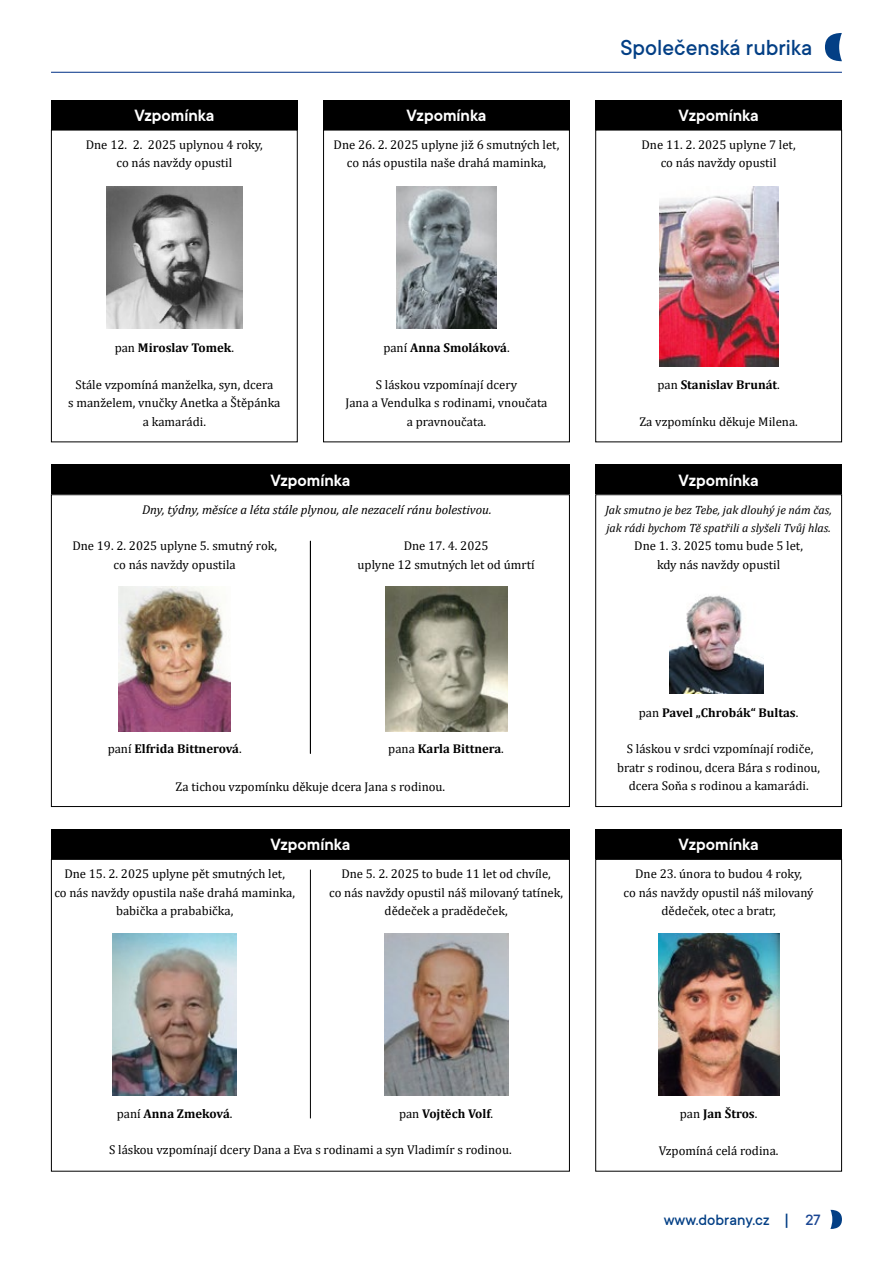
<style>
.page{position:relative;width:893px;height:1263px;background:#fff}
.page>*{position:absolute;margin:0;border:0;box-sizing:border-box;transform-origin:0 0}
.t1{font:500 24px "TT Commons";color:#033f85}
.t2{font:600 18px "TT Commons";color:#fff}
.t3{font:500 16.5px "TT Commons";color:#033f85}
.t4{font:12.75px/18.5px "Cambria";color:#000;text-align:center}
.t5{font:700 12.75px "Cambria";color:#000}
.t6{font:italic 12.75px "Cambria";color:#000}
.t7{font:italic 12px/18.5px "Cambria";color:#000}
.s1{font-weight:400}
.s2{font-size:18px}
.s3{color:#1b4693}
</style>
<div class="page">
<svg style="left:825px;top:33px;width:17px;height:28px"></svg>
<svg style="left:830px;top:1210px;width:12px;height:19px"></svg>
<hr style="left:51px;top:72px;width:791px;height:1px;background:#1b4693">
<div style="left:51px;top:859px;width:519px;height:312px;border:1px solid #000"></div>
<div style="left:51px;top:829px;width:519px;height:30px;background:#000"></div>
<img style="left:112px;top:933px;width:124px;height:162px">
<img style="left:385px;top:933px;width:123px;height:162px">
<hr style="left:310px;top:870px;width:1px;height:248px;background:#000">
<div style="left:51px;top:494px;width:519px;height:313px;border:1px solid #000"></div>
<div style="left:51px;top:465px;width:519px;height:29px;background:#000"></div>
<hr style="left:310px;top:541px;width:1px;height:213px;background:#000">
<img style="left:118px;top:587px;width:113px;height:144px">
<img style="left:386px;top:587px;width:121px;height:144px">
<div style="left:595px;top:130px;width:247px;height:312px;border:1px solid #000"></div>
<div style="left:595px;top:100px;width:247px;height:30px;background:#000"></div>
<img style="left:659px;top:186px;width:119px;height:181px">
<div style="left:51px;top:130px;width:247px;height:312px;border:1px solid #000"></div>
<div style="left:51px;top:100px;width:247px;height:30px;background:#000"></div>
<img style="left:107px;top:186px;width:135px;height:142px">
<div style="left:595px;top:494px;width:247px;height:313px;border:1px solid #000"></div>
<div style="left:595px;top:465px;width:247px;height:29px;background:#000"></div>
<div style="left:595px;top:859px;width:247px;height:312px;border:1px solid #000"></div>
<div style="left:595px;top:829px;width:247px;height:30px;background:#000"></div>
<div style="left:323px;top:130px;width:247px;height:312px;border:1px solid #000"></div>
<div style="left:323px;top:100px;width:247px;height:30px;background:#000"></div>
<img style="left:658px;top:933px;width:121px;height:162px">
<img style="left:396px;top:186px;width:101px;height:142px">
<img style="left:669px;top:595px;width:95px;height:98px">
<h2 class="t2" style="left:134px;top:104px;width:82px">Vzpomínka</h2>
<p class="t4" style="left:86px;top:135px;width:179px">Dne 12. 2. 2025 uplynou 4 roky, co nás navždy opustil</p>
<h2 class="t2" style="left:406px;top:104px;width:82px">Vzpomínka</h2>
<p class="t4" style="left:334px;top:135px;width:227px">Dne 26. 2. 2025 uplyne již 6 smutných let, co nás opustila naše drahá maminka,</p>
<h1 class="t1" style="left:620px;top:32px;width:193px">Společenská rubrika</h1>
<h2 class="t2" style="left:679px;top:104px;width:82px">Vzpomínka</h2>
<p class="t4" style="left:641px;top:135px;width:156px">Dne 11. 2. 2025 uplyne 7 let, co nás navždy opustil</p>
<p class="t5" style="left:115px;top:338px;width:121px"><span class="s1">pan</span> Miroslav Tomek<span class="s1">.</span></p>
<p class="t4" style="left:68px;top:375px;width:214px">Stále vzpomíná manželka, syn, dcera<br>s manželem, vnučky Anetka a Štěpánka a kamarádi.</p>
<p class="t5" style="left:383px;top:338px;width:128px"><span class="s1">paní</span> Anna Smoláková<span class="s1">.</span></p>
<p class="t4" style="left:345px;top:375px;width:204px">S láskou vzpomínají dcery<br>Jana a Vendulka s rodinami, vnoučata a pravnoučata.</p>
<h2 class="t2" style="left:270px;top:468px;width:82px">Vzpomínka</h2>
<p class="t6" style="left:142px;top:501px;width:351px">Dny, týdny, měsíce a léta stále plynou, ale nezacelí ránu bolestivou.</p>
<p class="t4" style="left:72px;top:537px;width:206px">Dne 19. 2. 2025 uplyne 5. smutný rok, co nás navždy opustila</p>
<p class="t4" style="left:358px;top:537px;width:179px">Dne 17. 4. 2025<br>uplyne 12 smutných let od úmrtí</p>
<p class="t5" style="left:657px;top:375px;width:124px"><span class="s1">pan</span> Stanislav Brunát<span class="s1">.</span></p>
<p class="t4" style="left:639px;top:412px;width:160px">Za vzpomínku děkuje Milena.</p>
<h2 class="t2" style="left:679px;top:468px;width:82px">Vzpomínka</h2>
<p class="t7" style="left:605px;top:500px;width:228px">Jak smutno je bez Tebe, jak dlouhý je nám čas, jak rádi bychom Tě spatřili a slyšeli Tvůj hlas.</p>
<p class="t4" style="left:634px;top:537px;width:170px">Dne 1. 3. 2025 tomu bude 5 let, kdy nás navždy opustil</p>
<p class="t5" style="left:108px;top:740px;width:136px"><span class="s1">paní</span> Elfrida Bittnerová<span class="s1">.</span></p>
<p class="t5" style="left:388px;top:740px;width:117px"><span class="s1">pana</span> Karla Bittnera<span class="s1">.</span></p>
<p class="t4" style="left:176px;top:777px;width:271px">Za tichou vzpomínku děkuje dcera Jana s rodinou.</p>
<h2 class="t2" style="left:270px;top:833px;width:82px">Vzpomínka</h2>
<p class="t4" style="left:54px;top:864px;width:242px">Dne 15. 2. 2025 uplyne pět smutných let,<br>co nás navždy opustila naše drahá maminka, babička a prababička,</p>
<p class="t4" style="left:329px;top:864px;width:236px">Dne 5. 2. 2025 to bude 11 let od chvíle,<br>co nás navždy opustil náš milovaný tatínek, dědeček a pradědeček,</p>
<p class="t5" style="left:639px;top:703px;width:161px"><span class="s1">pan</span> Pavel „Chrobák“ Bultas<span class="s1">.</span></p>
<p class="t4" style="left:617px;top:740px;width:205px">S láskou v srdci vzpomínají rodiče, bratr s rodinou, dcera Bára s rodinou, dcera Soňa s rodinou a kamarádi.</p>
<h2 class="t2" style="left:679px;top:833px;width:82px">Vzpomínka</h2>
<p class="t4" style="left:623px;top:864px;width:192px">Dne 23. února to budou 4 roky,<br>co nás navždy opustil náš milovaný dědeček, otec a bratr,</p>
<p class="t5" style="left:117px;top:1105px;width:117px"><span class="s1">paní</span> Anna Zmeková<span class="s1">.</span></p>
<p class="t5" style="left:399px;top:1105px;width:96px"><span class="s1">pan</span> Vojtěch Volf<span class="s1">.</span></p>
<p class="t4" style="left:109px;top:1141px;width:404px">S láskou vzpomínají dcery Dana a Eva s rodinami a syn Vladimír s rodinou.</p>
<p class="t5" style="left:680px;top:1105px;width:79px"><span class="s1">pan</span> Jan Štros<span class="s1">.</span></p>
<p class="t4" style="left:659px;top:1141px;width:121px">Vzpomíná celá rodina.</p>
<p class="t3" style="left:664px;top:1210px;width:158px">www.dobrany.cz <span class="s2">|</span> <span class="s3">27</span></p>
</div>
